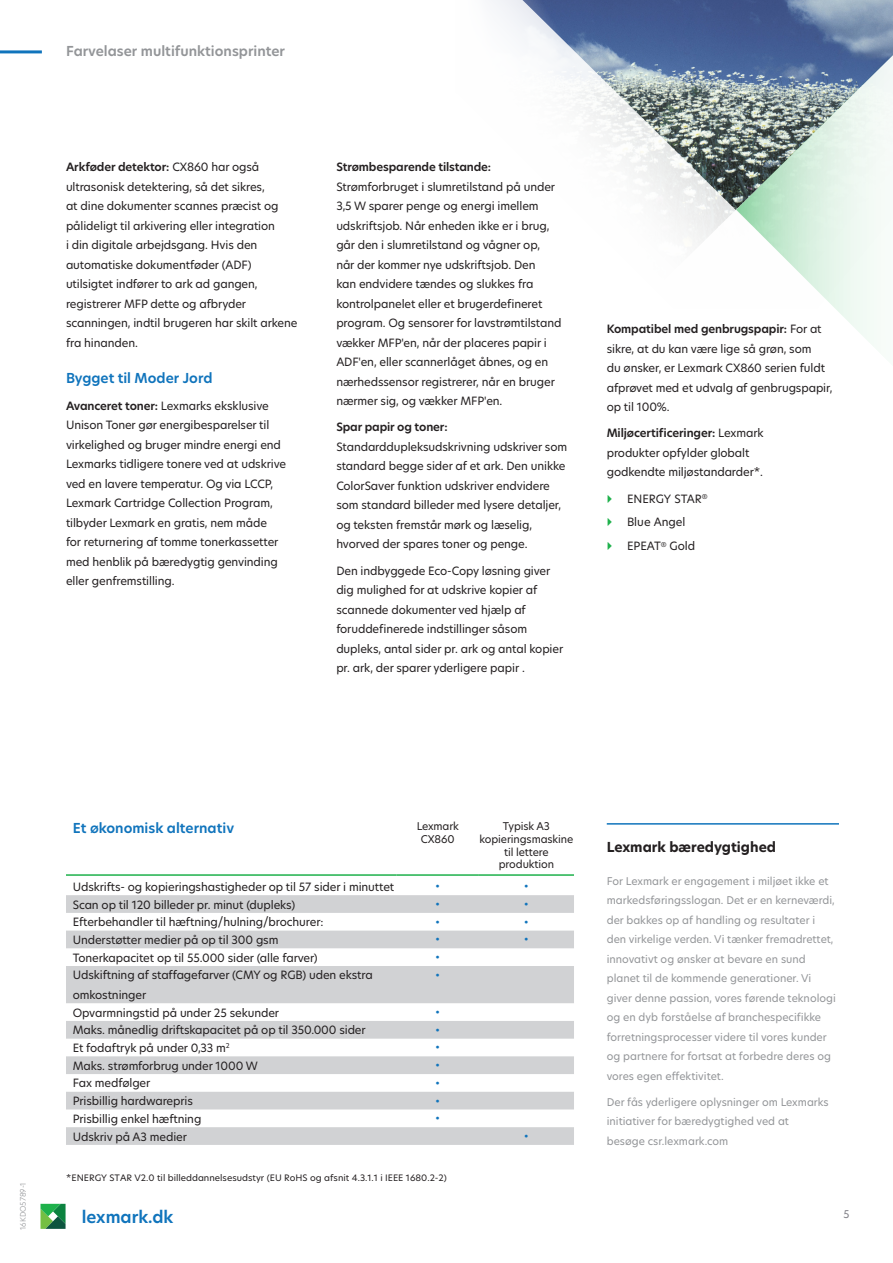
<style>
.page{position:relative;width:893px;height:1263px;background:#fff}
.page>*{position:absolute;margin:0;border:0;box-sizing:border-box;transform-origin:0 0}
.URL_Style{font:600 16.5px "TP Hero";color:#1074bc}
.Header_Style_-_Level{font:600 13.5px "TP Hero";color:#1074bc}
.Document_Label_Style{font:600 13.5px "TP Hero";color:#939598}
.Callout_Paragraph_St{font:700 13.5px "TP Hero";color:#231f20}
.Body_Copy{font:11.25px/19.5px "TP Hero";letter-spacing:-.01em;color:#231f20}
.Callout_Paragraph_St-2{font:10.5px/19.5px "TP Hero";color:#939598}
.Columns{font:10.5px/12.6px "TP Hero";letter-spacing:-.01em;color:#231f20;text-align:center}
.Tick_marks{font:700 10.5px "TP Hero";color:#1074bc}
.t1{font:10.5px "TP Hero";color:#7f7e85}
.Footnotes{font:8.7px "TP Hero";color:#231f20}
.t2{font:300 7.5px "TP Hero";color:#939598}
.s1{font-weight:600}
</style>
<div class="page">
<hr style="left:0;top:50px;width:42px;height:3px;background:#1074bc">
<svg style="left:41px;top:1204px;width:25px;height:25px"></svg>
<svg style="left:491px;top:0;width:402px;height:246px"></svg>
<svg style="left:736px;top:40px;width:157px;height:306px"></svg>
<hr style="left:607px;top:823px;width:232px;height:2px;background:#1074bc">
<svg style="left:66px;top:895px;width:508px;height:250px;fill:#d1d2d4"></svg>
<hr style="left:66px;top:874px;width:331px;height:2px;background:#1eb14b">
<hr style="left:397px;top:874px;width:82px;height:2px;background:#1eb14b">
<hr style="left:479px;top:874px;width:95px;height:2px;background:#1eb14b">
<p class="Document_Label_Style" style="left:66px;top:42px;width:220px">Farvelaser multifunktionsprinter</p>
<p class="Body_Copy" style="left:66px;top:157px;width:233px"><span class="s1">Arkføder detektor:</span> CX860 har også ultrasonisk detektering, så det sikres,<br>at dine dokumenter scannes præcist og pålideligt til arkivering eller integration<br>i din digitale arbejdsgang. Hvis den automatiske dokumentføder (ADF) utilsigtet indfører to ark ad gangen, registrerer MFP dette og afbryder scanningen, indtil brugeren har skilt arkene fra hinanden.</p>
<p class="Header_Style_-_Level" style="left:66px;top:369px;width:148px">Bygget til Moder Jord</p>
<p class="Body_Copy" style="left:66px;top:395px;width:222px"><span class="s1">Avanceret toner:</span> Lexmarks eksklusive Unison Toner gør energibesparelser til virkelighed og bruger mindre energi end Lexmarks tidligere tonere ved at udskrive ved en lavere temperatur. Og via LCCP, Lexmark Cartridge Collection Program, tilbyder Lexmark en gratis, nem måde<br>for returnering af tomme tonerkassetter med henblik på bæredygtig genvinding eller genfremstilling.</p>
<p class="Body_Copy" style="left:336px;top:157px;width:227px"><span class="s1">Strømbesparende tilstande:<br></span>Strømforbruget i slumretilstand på under 3,5 W sparer penge og energi imellem udskriftsjob. Når enheden ikke er i brug, går den i slumretilstand og vågner op,<br>når der kommer nye udskriftsjob. Den<br>kan endvidere tændes og slukkes fra kontrolpanelet eller et brugerdefineret program. Og sensorer for lavstrømtilstand vækker MFP'en, når der placeres papir i ADF'en, eller scannerlåget åbnes, og en nærhedssensor registrerer, når en bruger nærmer sig, og vækker MFP'en.</p>
<p class="Body_Copy" style="left:336px;top:417px;width:232px"><span class="s1">Spar papir og toner:<br></span>Standarddupleksudskrivning udskriver som standard begge sider af et ark. Den unikke ColorSaver funktion udskriver endvidere som standard billeder med lysere detaljer, og teksten fremstår mørk og læselig, hvorved der spares toner og penge.</p>
<p class="Body_Copy" style="left:336px;top:560px;width:228px">Den indbyggede Eco-Copy løsning giver dig mulighed for at udskrive kopier af scannede dokumenter ved hjælp af foruddefinerede indstillinger såsom dupleks, antal sider pr. ark og antal kopier pr. ark, der sparer yderligere papir .</p>
<p class="Body_Copy" style="left:607px;top:319px;width:227px"><span class="s1">Kompatibel med genbrugspapir:</span> For at sikre, at du kan være lige så grøn, som<br>du ønsker, er Lexmark CX860 serien fuldt afprøvet med et udvalg af genbrugspapir, op til 100%.</p>
<p class="Body_Copy" style="left:607px;top:423px;width:158px"><span class="s1">Miljøcertificeringer:</span> Lexmark produkter opfylder globalt godkendte miljøstandarder*.</p>
<p class="Body_Copy" style="left:627px;top:488px;width:82px">ENERGY STAR<sup>®</sup></p>
<p class="Body_Copy" style="left:627px;top:512px;width:60px">Blue Angel</p>
<p class="Body_Copy" style="left:627px;top:536px;width:70px">EPEAT<sup>®</sup> Gold</p>
<p class="t2" style="left:18px;top:1230px;width:49px;rotate:-90deg">16KDO5789-1</p>
<p class="Header_Style_-_Level" style="left:73px;top:819px;width:163px">Et økonomisk alternativ</p>
<p class="Columns" style="left:417px;top:820px;width:44px">Lexmark<br>CX860</p>
<p class="Columns" style="left:479px;top:820px;width:95px">Typisk A3 kopieringsmaskine til lettere produktion</p>
<p class="Body_Copy" style="left:73px;top:877px;width:323px">Udskrifts- og kopieringshastigheder op til 57 sider i minuttet</p>
<p class="Tick_marks" style="left:436px;top:879px;width:6px">•</p>
<p class="Tick_marks" style="left:524px;top:879px;width:6px">•</p>
<p class="Body_Copy" style="left:73px;top:894px;width:224px">Scan op til 120 billeder pr. minut (dupleks)</p>
<p class="Tick_marks" style="left:436px;top:897px;width:6px">•</p>
<p class="Tick_marks" style="left:524px;top:897px;width:6px">•</p>
<p class="Body_Copy" style="left:73px;top:912px;width:252px">Efterbehandler til hæftning/hulning/brochurer:</p>
<p class="Tick_marks" style="left:436px;top:915px;width:6px">•</p>
<p class="Tick_marks" style="left:524px;top:915px;width:6px">•</p>
<p class="Body_Copy" style="left:73px;top:930px;width:207px">Understøtter medier på op til 300 gsm</p>
<p class="Tick_marks" style="left:436px;top:932px;width:6px">•</p>
<p class="Tick_marks" style="left:524px;top:932px;width:6px">•</p>
<p class="Body_Copy" style="left:73px;top:948px;width:247px">Tonerkapacitet op til 55.000 sider (alle farver)</p>
<p class="Tick_marks" style="left:436px;top:950px;width:6px">•</p>
<p class="Body_Copy" style="left:73px;top:965px;width:302px">Udskiftning af staffagefarver (CMY og RGB) uden ekstra omkostninger</p>
<p class="Tick_marks" style="left:436px;top:968px;width:6px">•</p>
<p class="Body_Copy" style="left:73px;top:1002px;width:208px">Opvarmningstid på under 25 sekunder</p>
<p class="Tick_marks" style="left:436px;top:1005px;width:6px">•</p>
<p class="Body_Copy" style="left:73px;top:1020px;width:294px">Maks. månedlig driftskapacitet på op til 350.000 sider</p>
<p class="Tick_marks" style="left:436px;top:1023px;width:6px">•</p>
<p class="Body_Copy" style="left:73px;top:1038px;width:159px">Et fodaftryk på under 0,33 m<sup>2</sup></p>
<p class="Tick_marks" style="left:436px;top:1040px;width:6px">•</p>
<p class="Body_Copy" style="left:73px;top:1056px;width:187px">Maks. strømforbrug under 1000 W</p>
<p class="Tick_marks" style="left:436px;top:1058px;width:6px">•</p>
<p class="Body_Copy" style="left:73px;top:1073px;width:79px">Fax medfølger</p>
<p class="Tick_marks" style="left:436px;top:1076px;width:6px">•</p>
<p class="Body_Copy" style="left:73px;top:1091px;width:122px">Prisbillig hardwarepris</p>
<p class="Tick_marks" style="left:436px;top:1093px;width:6px">•</p>
<p class="Body_Copy" style="left:73px;top:1109px;width:130px">Prisbillig enkel hæftning</p>
<p class="Tick_marks" style="left:436px;top:1111px;width:6px">•</p>
<p class="Body_Copy" style="left:73px;top:1126px;width:116px">Udskriv på A3 medier</p>
<p class="Tick_marks" style="left:524px;top:1129px;width:6px">•</p>
<p class="Footnotes" style="left:66px;top:1171px;width:382px">*ENERGY STAR V2.0 til billeddannelsesudstyr (EU RoHS og afsnit 4.3.1.1 i IEEE 1680.2-2)</p>
<p class="URL_Style" style="left:82px;top:1206px;width:93px">lexmark.dk</p>
<p class="Callout_Paragraph_St" style="left:607px;top:837px;width:171px">Lexmark bæredygtighed</p>
<p class="Callout_Paragraph_St-2" style="left:607px;top:871px;width:231px">For Lexmark er engagement i miljøet ikke et markedsføringsslogan. Det er en kerneværdi, der bakkes op af handling og resultater i den virkelige verden. Vi tænker fremadrettet, innovativt og ønsker at bevare en sund planet til de kommende generationer. Vi giver denne passion, vores førende teknologi og en dyb forståelse af branchespecifikke forretningsprocesser videre til vores kunder og partnere for fortsat at forbedre deres og vores egen effektivitet.</p>
<p class="Callout_Paragraph_St-2" style="left:607px;top:1092px;width:224px">Der fås yderligere oplysninger om Lexmarks initiativer for bæredygtighed ved at besøge csr.lexmark.com</p>
<p class="t1" style="left:843px;top:1206px;width:7px">5</p>
</div>
